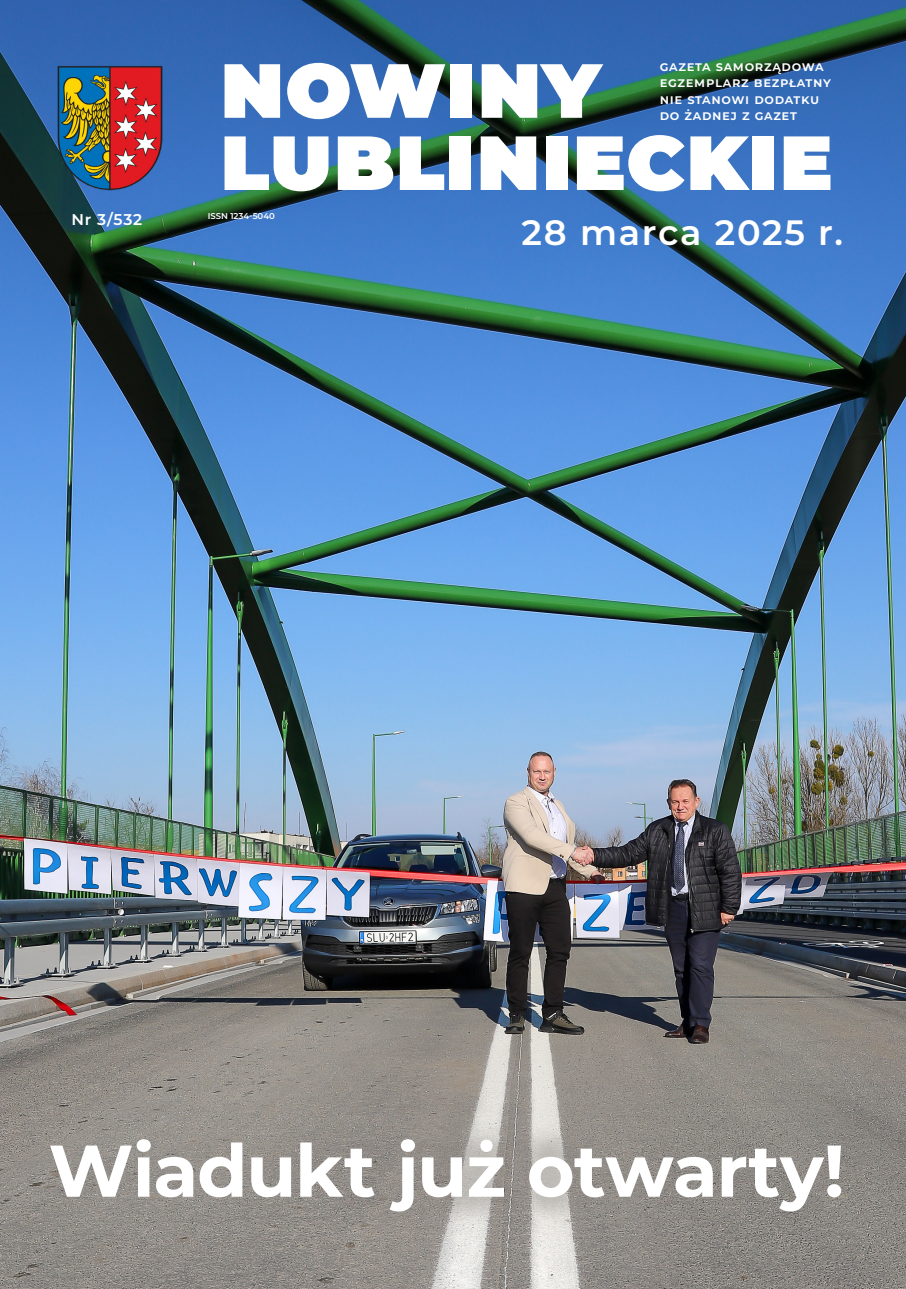
<style>
.page{position:relative;width:906px;height:1289px;background:#fff}
.page>*{position:absolute;margin:0;border:0;box-sizing:border-box;transform-origin:0 0}
.tytuł{font:900 91.95px "Montserrat";color:#fff}
.tytuł_art{font:700 73.05px "Montserrat";letter-spacing:-.015em;color:#fff}
.data{font:600 35.1px "Montserrat";letter-spacing:.05em;color:#fff}
.numer{font:600 15.6px "Montserrat";color:#fff}
.egzemplarz{font:600 13.5px/16.2px "Montserrat";letter-spacing:.05em;color:#fff}
.Styl_akapitowy_1{font:600 8.55px "Montserrat";color:#fff}
</style>
<div class="page">
<img style="left:0;top:0;width:906px;height:1288px">
<img style="left:53px;top:65px;width:111px;height:127px">
<p class="tytuł" style="left:220px;top:16px;width:383px">NOWINY</p>
<p class="tytuł" style="left:220px;top:88px;width:615px">LUBLINIECKIE</p>
<p class="egzemplarz" style="left:659px;top:58px;width:165px">gazeta samorządowa</p>
<p class="egzemplarz" style="left:659px;top:74px;width:173px">egzemplarz bezpłatny nie stanowi dodatku</p>
<p class="egzemplarz" style="left:659px;top:106px;width:139px">do żadnej z gazet</p>
<p class="numer" style="left:71px;top:208px;width:72px">Nr 3/532</p>
<p class="Styl_akapitowy_1" style="left:208px;top:210px;width:69px">ISSN 1234-5040</p>
<p class="data" style="left:521px;top:207px;width:323px">28 marca 2025 r.</p>
<p class="tytuł_art" style="left:48px;top:1118px;width:797px">Wiadukt już otwarty!</p>
</div>
